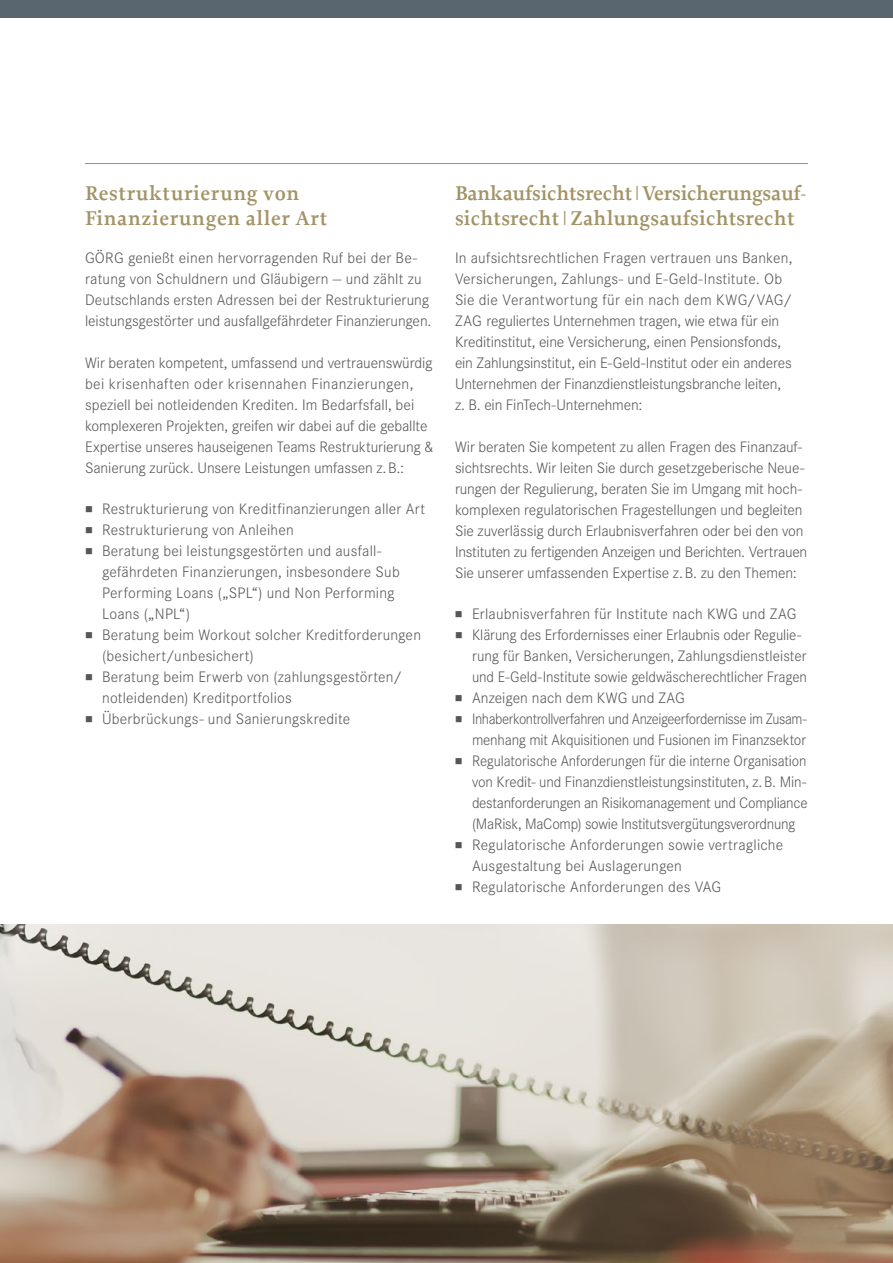
<style>
.page{position:relative;width:893px;height:1263px;background:#fff}
.page>*{position:absolute;margin:0;border:0;box-sizing:border-box;transform-origin:0 0}
.t1{font:600 21px/25.2px "Proforma";letter-spacing:-.01em;color:#a39365}
.t2{font:600 21px/25.2px "Proforma";letter-spacing:.03em;color:#a39365}
.t3{font:300 15.75px/21px "Corporate S";color:#555756}
.t4{font:300 15.75px/21px "Corporate S";color:#555756;text-align:justify;scale:.95 1}
.t5{font:300 15.75px/21px "Corporate S";letter-spacing:-.02em;color:#555756;text-align:right;scale:.94 1}
</style>
<div class="page">
<div style="left:0;top:0;width:893px;height:17px;background:#596670"></div>
<hr style="left:85px;top:163px;width:723px;height:1px;background:#a39365">
<img style="left:0;top:924px;width:893px;height:339px">
<h1 class="t2" style="left:85px;top:180px;width:244px">Restrukturierung von<br>Finanzierungen aller Art</h1>
<p class="t3" style="left:85px;top:246px;width:348px">GÖRG genießt einen hervorragenden Ruf bei der Be&shy;ratung von Schuldnern und Gläubigern — und zählt zu Deutschlands ersten Adressen bei der Restrukturierung leistungsgestörter und ausfallgefährdeter Finanzierungen.</p>
<p class="t3" style="left:85px;top:351px;width:350px">Wir beraten kompetent, umfassend und vertrauenswürdig bei krisenhaften oder krisennahen Finanzierungen, speziell bei notleidenden Krediten. Im Bedarfsfall, bei komplexeren Projekten, greifen wir dabei auf die geballte Expertise unseres hauseigenen Teams Restrukturierung &amp; Sanierung zurück. Unsere Leistungen umfassen z. B.:</p>
<p class="t3" style="left:85px;top:498px;width:342px">■ Restrukturierung von Kreditfinanzierungen aller Art</p>
<p class="t3" style="left:85px;top:519px;width:210px">■ Restrukturierung von Anleihen</p>
<p class="t3" style="left:102px;top:540px;width:299px;text-indent:-17px">■ Beratung bei leistungsgestörten und ausfall&shy;gefährdeten Finanzierungen, insbesondere Sub Performing Loans („SPL“) und Non Performing Loans („NPL“)</p>
<p class="t3" style="left:102px;top:624px;width:320px;text-indent:-17px">■ Beratung beim Workout solcher Kreditforderungen (besichert/unbesichert)</p>
<p class="t3" style="left:102px;top:666px;width:302px;text-indent:-17px">■ Beratung beim Erwerb von (zahlungsgestörten/ notleidenden) Kreditportfolios</p>
<p class="t3" style="left:85px;top:708px;width:267px">■ Überbrückungs- und Sanierungskredite</p>
<h1 class="t1" style="left:455px;top:180px;width:352px">Bankaufsichtsrecht | Versicherungsauf&shy;sichtsrecht | Zahlungsaufsichtsrecht</h1>
<p class="t3" style="left:455px;top:246px;width:339px">In aufsichtsrechtlichen Fragen vertrauen uns Banken, Versicherungen, Zahlungs- und E-Geld-Institute. Ob Sie die Verantwortung für ein nach dem KWG/VAG/ ZAG reguliertes Unternehmen tragen, wie etwa für ein Kreditinstitut, eine Versicherung, einen Pensionsfonds, ein Zahlungsinstitut, ein E-Geld-Institut oder ein anderes Unternehmen der Finanzdienstleistungsbranche leiten, z. B. ein FinTech-Unternehmen:</p>
<p class="t3" style="left:455px;top:435px;width:354px">Wir beraten Sie kompetent zu allen Fragen des Finanzauf&shy;sichtsrechts. Wir leiten Sie durch gesetzgeberische Neue&shy;rungen der Regulierung, beraten Sie im Umgang mit hoch&shy;komplexen regulatorischen Fragestellungen und begleiten Sie zuverlässig durch Erlaubnisverfahren oder bei den von Instituten zu fertigenden Anzeigen und Berichten. Vertrauen Sie unserer umfassenden Expertise z. B. zu den Themen:</p>
<p class="t3" style="left:455px;top:603px;width:343px">■ Erlaubnisverfahren für Institute nach KWG und ZAG</p>
<p class="t3" style="left:472px;top:624px;width:336px;text-indent:-17px">■ Klärung des Erfordernisses einer Erlaubnis oder Regulie&shy;rung für Banken, Versicherungen, Zahlungsdienstleister und E-Geld-Institute sowie geldwäscherechtlicher Fragen</p>
<p class="t3" style="left:455px;top:687px;width:231px">■ Anzeigen nach dem KWG und ZAG</p>
<p class="t5" style="left:455px;top:708px;width:376px">■ Inhaberkontrollverfahren und Anzeigeerfordernisse im Zusam&shy;menhang mit Akquisitionen und Fusionen im Finanzsektor</p>
<p class="t4" style="left:472px;top:750px;width:355px;text-indent:-17px">■ Regulatorische Anforderungen für die interne Organisation von Kredit- und Finanzdienstleistungsinstituten, z. B. Min&shy;destanforderungen an Risikomanagement und Compliance (MaRisk, MaComp) sowie Institutsvergütungsverordnung</p>
<p class="t3" style="left:472px;top:834px;width:313px;text-indent:-17px">■ Regulatorische Anforderungen sowie vertragliche<br>Ausgestaltung bei Auslagerungen</p>
<p class="t3" style="left:455px;top:876px;width:268px">■ Regulatorische Anforderungen des VAG</p>
</div>
